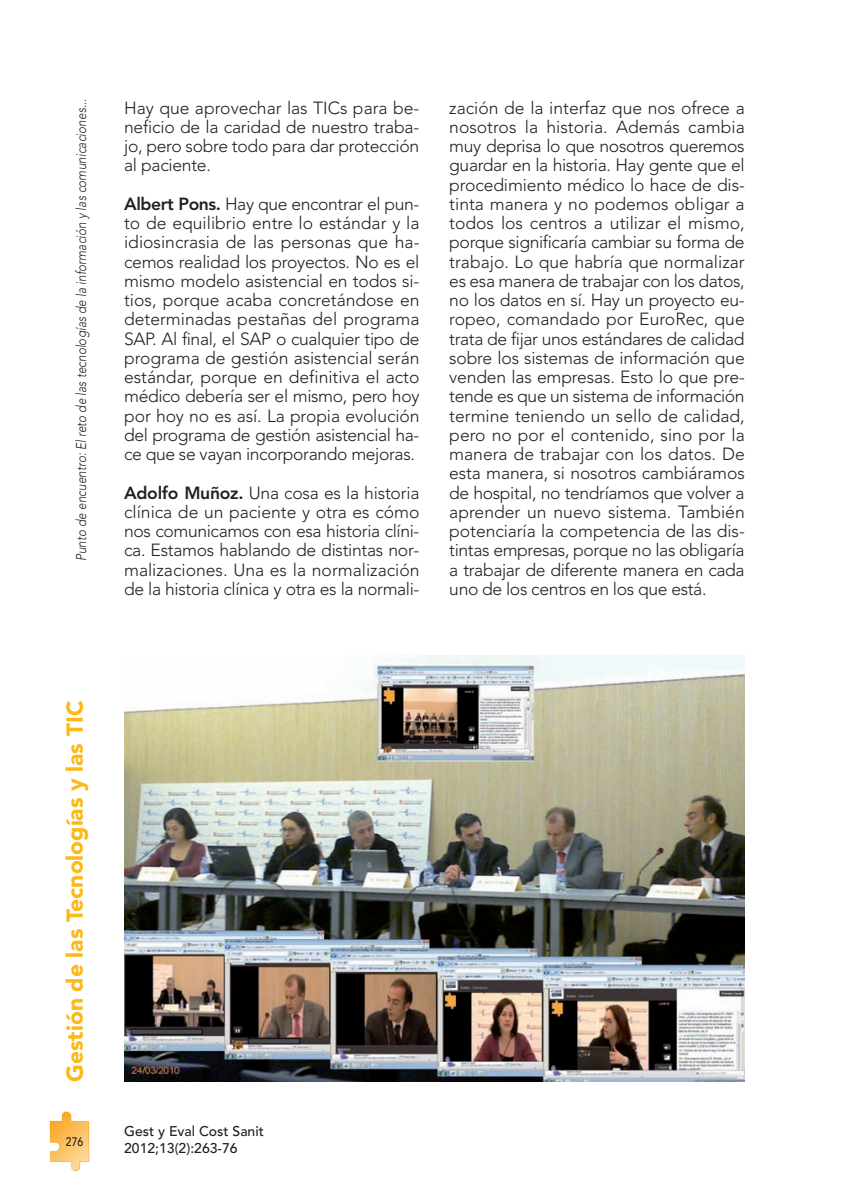
<style>
.page{position:relative;width:844px;height:1191px;background:#fff}
.page>*{position:absolute;margin:0;border:0;box-sizing:border-box;transform-origin:0 0}
.t1{font:900 22.75px "Avenir";color:#fcb814}
.t2{font:300 17.5px/19.2px "Avenir";letter-spacing:-.02em;color:#231f20;text-align:justify}
.t3{font:italic 300 14px "Avenir";color:#231f20;scale:.85 1}
.t4{font:500 14px/17.5px "Avenir";color:#231f20}
.t5{font:500 12.25px "Avenir";color:#231f20;scale:.85 1}
.s1{font-weight:800}
</style>
<div class="page">
<svg style="left:50px;top:1111px;width:39px;height:60px"></svg>
<img style="left:124px;top:655px;width:620px;height:426px">
<p class="t3" style="left:76px;top:561px;width:545px;rotate:-90deg">Punto de encuentro: El reto de las tecnologías de la información y las comunicaciones...</p>
<p class="t2" style="left:124px;top:99px;width:297px">Hay que aprovechar las TICs para be - neficio de la caridad de nuestro traba&shy;jo, pero sobre todo para dar protección al paciente.</p>
<p class="t2" style="left:124px;top:196px;width:297px"><span class="s1">Albert Pons.</span> Hay que encontrar el pun&shy;to de equilibrio entre lo estándar y la idiosincrasia de las personas que ha - cemos realidad los proyectos. No es el mismo modelo asistencial en todos si - tios, porque acaba concretándose en determinadas pestañas del programa SAP. Al final, el SAP o cualquier tipo de programa de gestión asistencial serán estándar, porque en definitiva el acto médico debería ser el mismo, pero hoy por hoy no es así. La propia evolución del programa de gestión asistencial ha - ce que se vayan incorporando mejoras.</p>
<p class="t2" style="left:124px;top:484px;width:297px"><span class="s1">Adolfo Muñoz.</span> Una cosa es la historia clínica de un paciente y otra es cómo nos comunicamos con esa historia clíni&shy;ca. Estamos hablando de distintas nor&shy;malizaciones. Una es la normalización de la historia clínica y otra es la normali-</p>
<p class="t2" style="left:449px;top:99px;width:297px">zación de la interfaz que nos ofrece a nosotros la historia. Además cambia muy deprisa lo que nosotros queremos guardar en la historia. Hay gente que el procedimiento médico lo hace de dis&shy;tinta manera y no podemos obligar a todos los centros a utilizar el mismo, porque significaría cambiar su forma de trabajo. Lo que habría que normalizar es esa manera de trabajar con los da tos, no los datos en sí. Hay un proyecto eu - ropeo, comandado por EuroRec, que trata de fijar unos estándares de calidad sobre los sistemas de información que venden las empresas. Esto lo que pre&shy;tende es que un sistema de información termine teniendo un sello de calidad, pero no por el contenido, sino por la manera de trabajar con los datos. De esta manera, si nosotros cambiáramos de hospital, no tendríamos que volver a aprender un nuevo sistema. También potenciaría la competencia de las dis&shy;tintas empresas, porque no las obligaría a trabajar de diferente manera en cada uno de los centros en los que está.</p>
<h1 class="t1" style="left:66px;top:1081px;width:382px;rotate:-90deg">Gestión de las Tecnologías y las TIC</h1>
<p class="t5" style="left:66px;top:1136px;width:22px">276</p>
<p class="t4" style="left:124px;top:1123px;width:141px">Gest y Eval Cost Sanit<br>2012;13(2):263-76</p>
</div>
